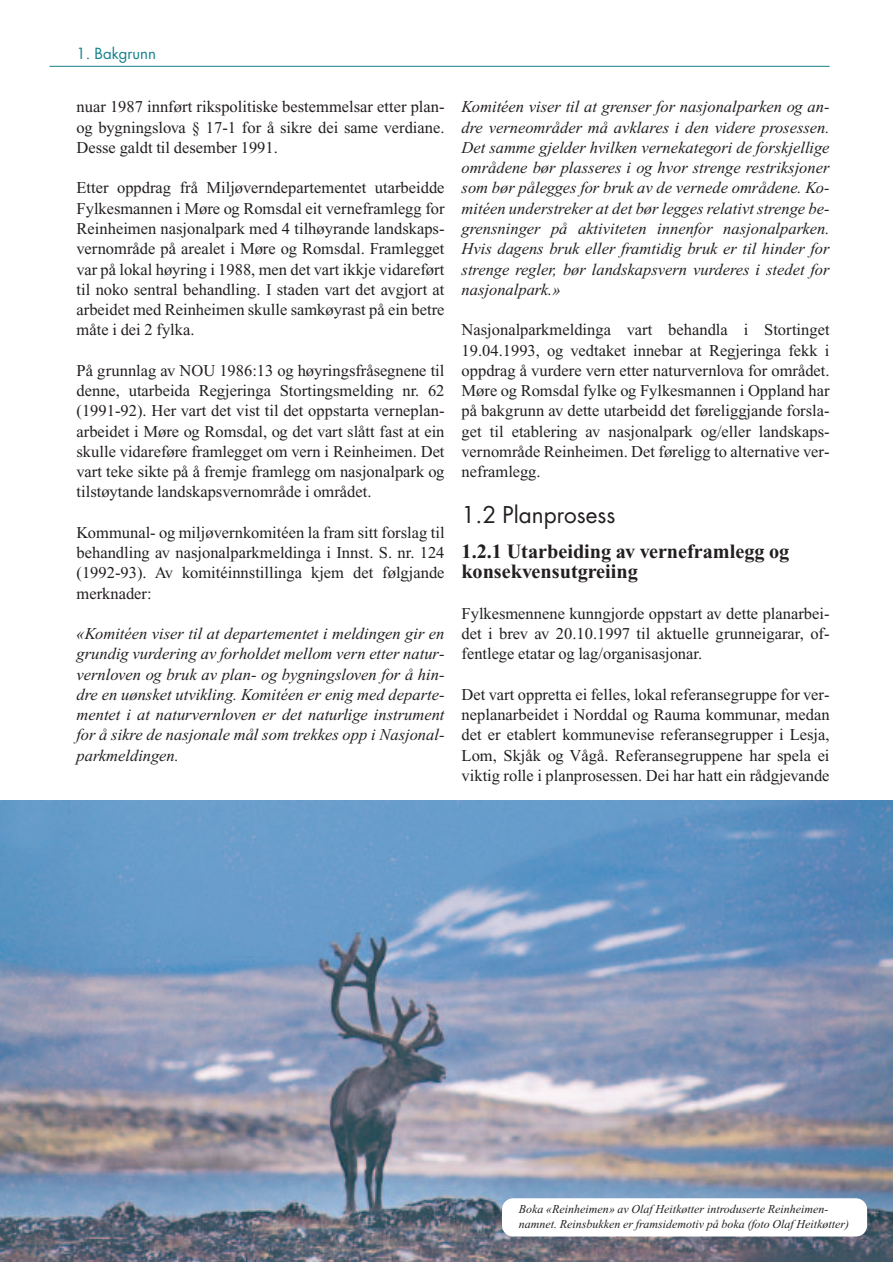
<style>
.page{position:relative;width:893px;height:1262px;background:#fff}
.page>*{position:absolute;margin:0;border:0;box-sizing:border-box;transform-origin:0 0}
.t1{font:22.5px "Futura";color:#231f20}
.t2{font:700 20.25px/20.2px "Times";color:#231f20}
.t3{font:16.5px/20.2px "Times";color:#231f20;text-align:justify}
.t4{font:italic 16.5px/20.2px "Times";color:#231f20;text-align:justify}
.t5{font:15px "Futura";color:#14818c}
.t6{font:italic 12px/15px "Times";color:#231f20}
</style>
<div class="page">
<hr style="left:49px;top:66px;width:780px;height:1px;background:#14818c">
<img style="left:0;top:800px;width:892px;height:462px">
<div style="left:502px;top:1198px;width:365px;height:38px;background:#fff;border-radius:11px"></div>
<p class="t5" style="left:77px;top:47px;width:81px">1. Bakgrunn</p>
<p class="t3" style="left:77px;top:98px;width:369px">nuar 1987 innført rikspolitiske bestemmelsar etter plan&shy;og bygningslova § 17-1 for å sikre dei same verdiane.<br>Desse galdt til desember 1991.</p>
<p class="t3" style="left:77px;top:179px;width:369px">Etter oppdrag frå Miljøverndepartementet utarbeidde Fylkesmannen i Møre og Romsdal eit verneframlegg for Reinheimen nasjonalpark med 4 tilhøyrande landskaps&shy;vernområde på arealet i Møre og Romsdal. Framlegget var på lokal høyring i 1988, men det vart ikkje vidareført til noko sentral behandling. I staden vart det avgjort at arbeidet med Reinheimen skulle samkøyrast på ein betre måte i dei 2 fylka.</p>
<p class="t3" style="left:77px;top:362px;width:369px">På grunnlag av NOU 1986:13 og høyringsfråsegnene til denne, utarbeida Regjeringa Stortingsmelding nr. 62 (1991-92). Her vart det vist til det oppstarta verneplan&shy;arbeidet i Møre og Romsdal, og det vart slått fast at ein skulle vidareføre framlegget om vern i Reinheimen. Det vart teke sikte på å fremje framlegg om nasjonalpark og tilstøytande landskapsvernområde i området.</p>
<p class="t3" style="left:77px;top:524px;width:369px">Kommunal- og miljøvernkomitéen la fram sitt forslag til behandling av nasjonalparkmeldinga i Innst. S. nr. 124 (1992-93). Av komitéinnstillinga kjem det følgjande merknader:</p>
<p class="t4" style="left:77px;top:625px;width:369px">«Komitéen viser til at departementet i meldingen gir en grundig vurdering av forholdet mellom vern etter natur&shy;vernloven og bruk av plan- og bygningsloven for å hin&shy;dre en uønsket utvikling. Komitéen er enig med departe&shy;mentet i at naturvernloven er det naturlige instrument for å sikre de nasjonale mål som trekkes opp i Nasjonal&shy;parkmeldingen.</p>
<p class="t4" style="left:461px;top:98px;width:369px">Komitéen viser til at grenser for nasjonalparken og an&shy;dre verneområder må avklares i den videre prosessen.<br>Det samme gjelder hvilken vernekategori de forskjellige områdene bør plasseres i og hvor strenge restriksjoner som bør pålegges for bruk av de vernede områdene. Ko&shy;mitéen understreker at det bør legges relativt strenge be&shy;grensninger på aktiviteten innenfor nasjonalparken.<br>Hvis dagens bruk eller framtidig bruk er til hinder for strenge regler, bør landskapsvern vurderes i stedet for nasjonalpark.»</p>
<p class="t3" style="left:461px;top:321px;width:369px">Nasjonalparkmeldinga vart behandla i Stortinget 19.04.1993, og vedtaket innebar at Regjeringa fekk i oppdrag å vurdere vern etter naturvernlova for området.<br>Møre og Romsdal fylke og Fylkesmannen i Oppland har på bakgrunn av dette utarbeidd det føreliggjande forsla&shy;get til etablering av nasjonalpark og/eller landskaps&shy;vernområde Reinheimen. Det føreligg to alternative ver&shy;neframlegg.</p>
<h1 class="t1" style="left:461px;top:504px;width:155px">1.2 Planprosess</h1>
<p class="t2" style="left:461px;top:543px;width:329px">1.2.1 Utarbeiding av verneframlegg og konsekvensutgreiing</p>
<p class="t3" style="left:461px;top:605px;width:369px">Fylkesmennene kunngjorde oppstart av dette planarbei&shy;det i brev av 20.10.1997 til aktuelle grunneigarar, of&shy;fentlege etatar og lag/organisasjonar.</p>
<p class="t3" style="left:461px;top:686px;width:369px">Det vart oppretta ei felles, lokal referansegruppe for ver&shy;neplanarbeidet i Norddal og Rauma kommunar, medan det er etablert kommunevise referansegrupper i Lesja, Lom, Skjåk og Vågå. Referansegruppene har spela ei viktig rolle i planprosessen. Dei har hatt ein rådgjevande</p>
<p class="t6" style="left:519px;top:1202px;width:332px">Boka «Reinheimen» av Olaf Heitkøtter introduserte Reinheimen&shy;namnet. Reinsbukken er framsidemotiv på boka (foto Olaf Heitkøtter)</p>
</div>
